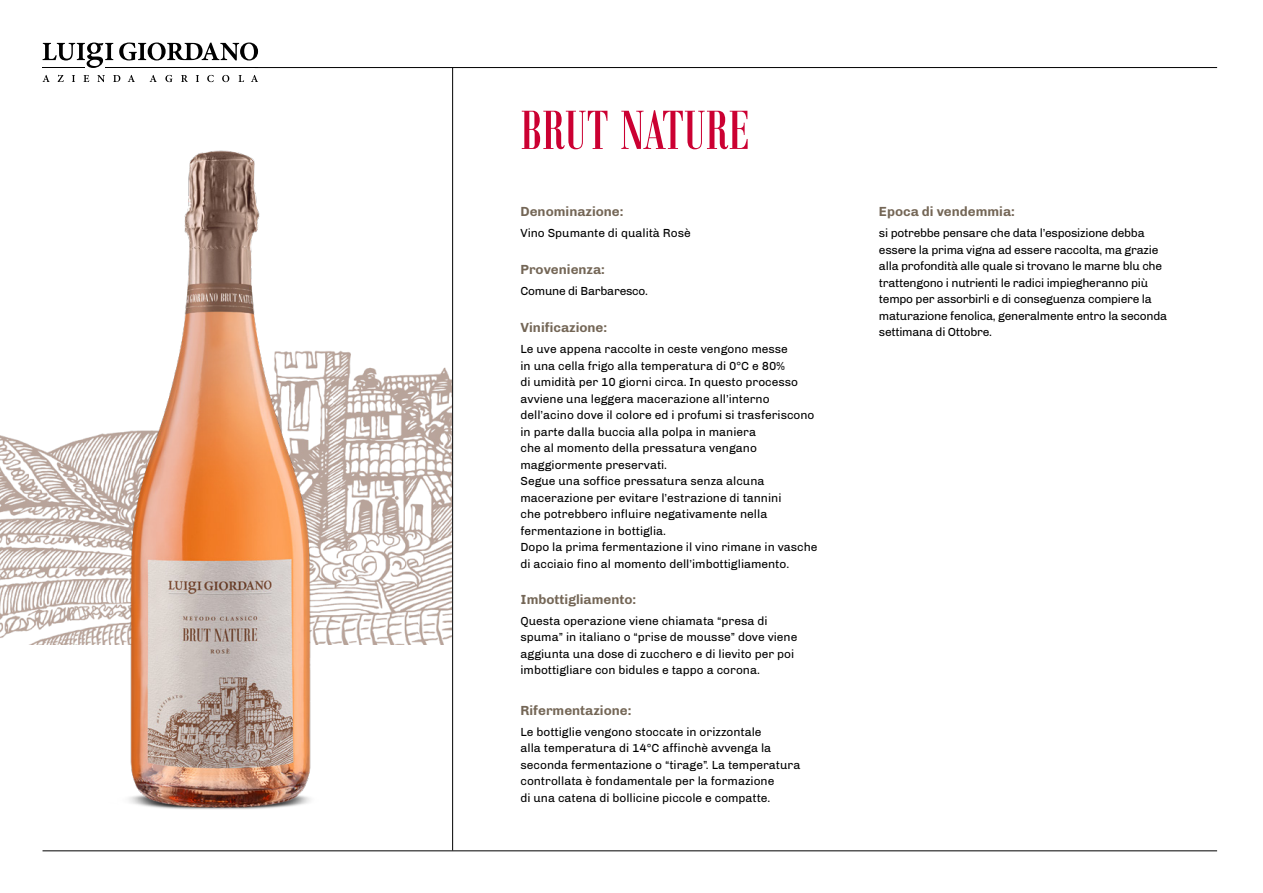
<style>
.page{position:relative;width:1263px;height:893px;background:#fff}
.page>*{position:absolute;margin:0;border:0;box-sizing:border-box;transform-origin:0 0}
.t1{font:60px "Bodoni MT Condensed";color:#cb0032}
.t2{font:700 13.5px "Chivo";color:#746656}
.t3{font:12px/16.5px "Chivo";color:#000}
.t4{font:12px/16.5px "Chivo";letter-spacing:-.02em;color:#000}
</style>
<div class="page">
<hr style="left:105px;top:67px;width:153px;height:1px;background:#000">
<svg style="left:43px;top:43px;width:70px;height:25px"></svg>
<svg style="left:119px;top:43px;width:139px;height:17px"></svg>
<svg style="left:43px;top:75px;width:7px;height:7px"></svg>
<svg style="left:58px;top:75px;width:6px;height:7px"></svg>
<svg style="left:72px;top:75px;width:3px;height:7px"></svg>
<svg style="left:83px;top:75px;width:6px;height:7px"></svg>
<svg style="left:97px;top:75px;width:8px;height:7px"></svg>
<svg style="left:113px;top:75px;width:7px;height:7px"></svg>
<svg style="left:128px;top:75px;width:7px;height:7px"></svg>
<svg style="left:150px;top:75px;width:7px;height:7px"></svg>
<svg style="left:165px;top:75px;width:7px;height:7px"></svg>
<svg style="left:181px;top:75px;width:7px;height:7px"></svg>
<svg style="left:196px;top:75px;width:3px;height:7px"></svg>
<svg style="left:207px;top:75px;width:7px;height:7px"></svg>
<svg style="left:222px;top:75px;width:7px;height:7px"></svg>
<svg style="left:238px;top:75px;width:6px;height:7px"></svg>
<svg style="left:251px;top:75px;width:7px;height:7px"></svg>
<hr style="left:452px;top:68px;width:1px;height:782px;background:#000">
<hr style="left:255px;top:67px;width:962px;height:1px;background:#000">
<hr style="left:43px;top:850px;width:1174px;height:1px;background:#000">
<img style="left:0;top:352px;width:452px;height:292px">
<img style="left:83px;top:150px;width:260px;height:660px">
<h1 class="t1" style="left:520px;top:94px;width:230px">BRUT NATURE</h1>
<p class="t2" style="left:520px;top:203px;width:105px">Denominazione:</p>
<p class="t3" style="left:520px;top:225px;width:172px">Vino Spumante di qualità Rosè</p>
<p class="t2" style="left:520px;top:262px;width:86px">Provenienza:</p>
<p class="t4" style="left:520px;top:283px;width:129px">Comune di Barbaresco.</p>
<p class="t2" style="left:520px;top:320px;width:88px">Vinificazione:</p>
<p class="t3" style="left:520px;top:341px;width:299px">Le uve appena raccolte in ceste vengono messe<br>in una cella frigo alla temperatura di 0°C e 80%<br>di umidità per 10 giorni circa. In questo processo avviene una leggera macerazione all’interno dell’acino dove il colore ed i profumi si trasferiscono in parte dalla buccia alla polpa in maniera<br>che al momento della pressatura vengano maggiormente preservati.<br>Segue una soffice pressatura senza alcuna macerazione per evitare l’estrazione di tannini<br>che potrebbero influire negativamente nella fermentazione in bottiglia.<br>Dopo la prima fermentazione il vino rimane in vasche di acciaio fino al momento dell’imbottigliamento.</p>
<p class="t2" style="left:520px;top:591px;width:117px">Imbottigliamento:</p>
<p class="t3" style="left:520px;top:613px;width:278px">Questa operazione viene chiamata “presa di spuma” in italiano o “prise de mousse” dove viene aggiunta una dose di zucchero e di lievito per poi imbottigliare con bidules e tappo a corona.</p>
<p class="t2" style="left:520px;top:702px;width:113px">Rifermentazione:</p>
<p class="t3" style="left:520px;top:723px;width:281px">Le bottiglie vengono stoccate in orizzontale<br>alla temperatura di 14°C affinchè avvenga la seconda fermentazione o “tirage”. La temperatura controllata è fondamentale per la formazione<br>di una catena di bollicine piccole e compatte.</p>
<p class="t2" style="left:879px;top:203px;width:137px">Epoca di vendemmia:</p>
<p class="t4" style="left:879px;top:225px;width:290px">si potrebbe pensare che data l’esposizione debba essere la prima vigna ad essere raccolta, ma grazie alla profondità alle quale si trovano le marne blu che trattengono i nutrienti le radici impiegheranno più tempo per assorbirli e di conseguenza compiere la maturazione fenolica, generalmente entro la seconda settimana di Ottobre.</p>
</div>
